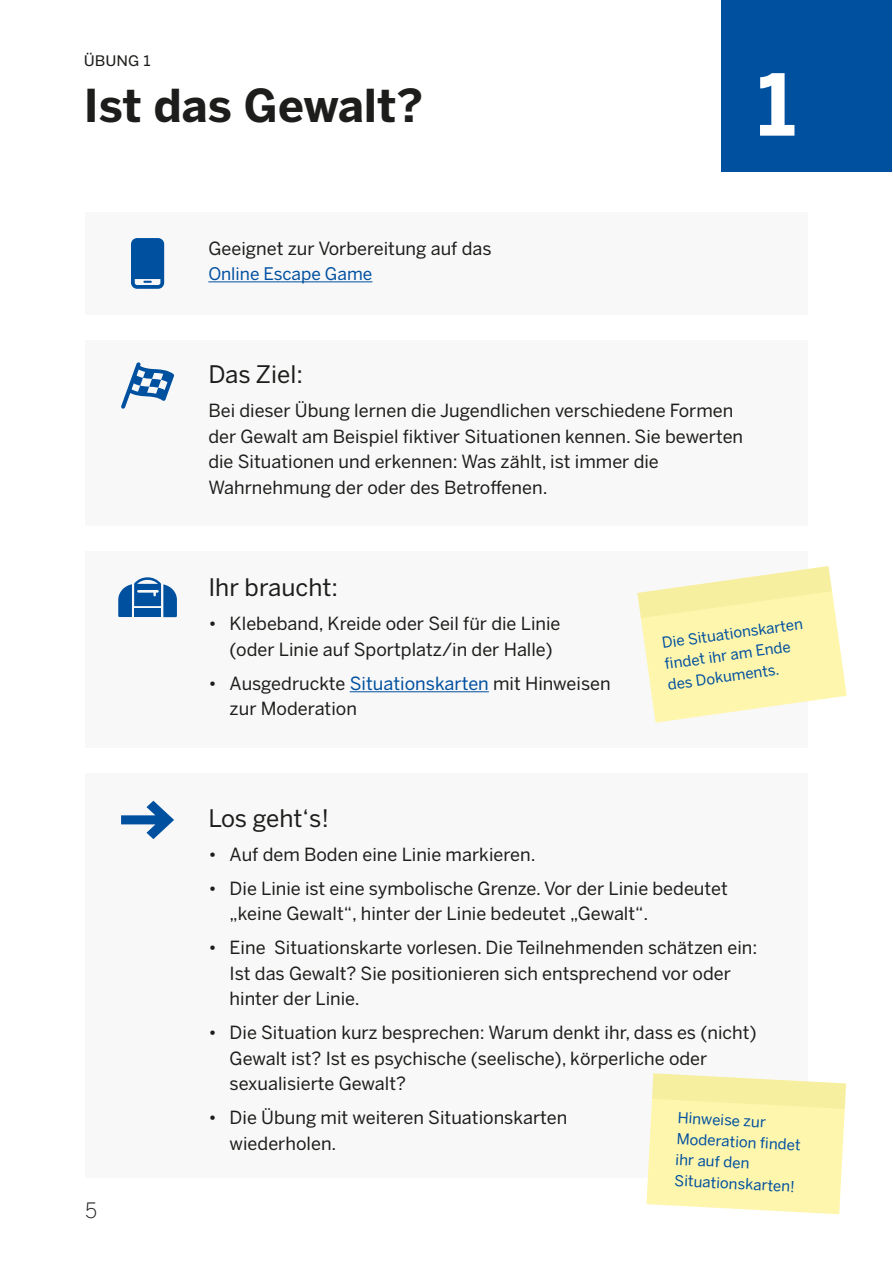
<style>
.page{position:relative;width:893px;height:1263px;background:#fff}
.page>*{position:absolute;margin:0;border:0;box-sizing:border-box;transform-origin:0 0}
.t1{font:700 84.45px "Benton Sans";color:#fff}
.Überschrift{font:700 45px "Benton Sans";color:#1d1d1b}
.Übung_Unterüberschrift{font:24px "Benton Sans";color:#1d1d1b}
.t2{font:300 21px "Benton Sans";color:#1d1d1b}
.Fliesstext{font:18px/25.5px "Benton Sans";color:#1d1d1b}
.Überschrift-2{font:18px "Benton Sans Regular SC";color:#1d1d1b}
.Fliesstext-2{font:17.25px "Benton Sans";color:#0050a0}
.Post_it{font:15px/21px "Benton Sans";color:#0050a0}
.s1{color:#0050a0}
</style>
<div class="page">
<div style="left:85px;top:213px;width:723px;height:102px;background:#f9f8f8"></div>
<div style="left:85px;top:340px;width:723px;height:186px;background:#f9f8f8"></div>
<div style="left:85px;top:774px;width:723px;height:404px;background:#f9f8f8"></div>
<div style="left:85px;top:551px;width:723px;height:196px;background:#f9f8f8"></div>
<svg style="left:131px;top:238px;width:33px;height:51px;background:#1961a9"></svg>
<svg style="left:121px;top:362px;width:53px;height:47px"></svg>
<svg style="left:118px;top:577px;width:59px;height:40px"></svg>
<svg style="left:121px;top:801px;width:53px;height:38px"></svg>
<svg style="left:646px;top:1073px;width:200px;height:141px;background:#fcf5b2"></svg>
<svg style="left:637px;top:566px;width:210px;height:157px"></svg>
<div style="left:721px;top:0;width:171px;height:171px;background:#0050a0"></div>
<hr style="left:208px;top:281px;width:164px;height:1px;background:#0050a0">
<hr style="left:350px;top:691px;width:139px;height:1px;background:#0050a0">
<h1 class="Überschrift-2" style="left:84px;top:49px;width:68px">übung 1</h1>
<h1 class="Überschrift" style="left:84px;top:79px;width:341px">Ist das Gewalt?</h1>
<h1 class="t1" style="left:757px;top:55px;width:40px">1</h1>
<p class="Fliesstext" style="left:208px;top:235px;width:285px">Geeignet zur Vorbereitung auf das</p>
<p class="Fliesstext-2" style="left:208px;top:264px;width:166px">Online Escape Game</p>
<h2 class="Übung_Unterüberschrift" style="left:208px;top:360px;width:96px">Das Ziel:</h2>
<p class="Fliesstext" style="left:208px;top:397px;width:536px">Bei dieser Übung lernen die Jugendlichen verschiedene Formen der Gewalt am Beispiel fiktiver Situationen kennen. Sie bewerten die Situationen und erkennen: Was zählt, ist immer die Wahrnehmung der oder des Betroffenen.</p>
<h2 class="Übung_Unterüberschrift" style="left:208px;top:573px;width:131px">Ihr braucht:</h2>
<p class="Fliesstext" style="left:230px;top:611px;width:332px;text-indent:-21px">• Klebeband, Kreide oder Seil für die Linie (oder Linie auf Sportplatz/in der Halle)</p>
<p class="Fliesstext" style="left:230px;top:670px;width:382px;text-indent:-21px">• Ausgedruckte <span class="s1">Situationskarten</span> mit Hinweisen zur Moderation</p>
<p class="Post_it" style="left:660px;top:632px;width:144px;rotate:-8deg">Die Situationskarten fi ndet ihr am Ende des Dokuments.</p>
<p class="t2" style="left:85px;top:1198px;width:14px">5</p>
<h2 class="Übung_Unterüberschrift" style="left:208px;top:804px;width:122px">Los geht‘s!</h2>
<p class="Fliesstext" style="left:208px;top:841px;width:329px">• Auf dem Boden eine Linie markieren.</p>
<p class="Fliesstext" style="left:230px;top:875px;width:500px;text-indent:-21px">• Die Linie ist eine symbolische Grenze. Vor der Linie bedeutet „keine Gewalt“, hinter der Linie bedeutet „Gewalt“.</p>
<p class="Fliesstext" style="left:230px;top:935px;width:529px;text-indent:-21px">• Eine Situationskarte vorlesen. Die Teilnehmenden schätzen ein:<br>Ist das Gewalt? Sie positionieren sich entsprechend vor oder hinter der Linie.</p>
<p class="Fliesstext" style="left:230px;top:1020px;width:529px;text-indent:-21px">• Die Situation kurz besprechen: Warum denkt ihr, dass es (nicht)<br>Gewalt ist? Ist es psychische (seelische), körperliche oder sexualisierte Gewalt?</p>
<p class="Fliesstext" style="left:230px;top:1105px;width:339px;text-indent:-21px">• Die Übung mit weiteren Situationskarten wiederholen.</p>
<p class="Post_it" style="left:678px;top:1107px;width:126px;rotate:3deg">Hinweise zur<br>Moderation fi ndet ihr auf den<br>Situationskarten!</p>
</div>
